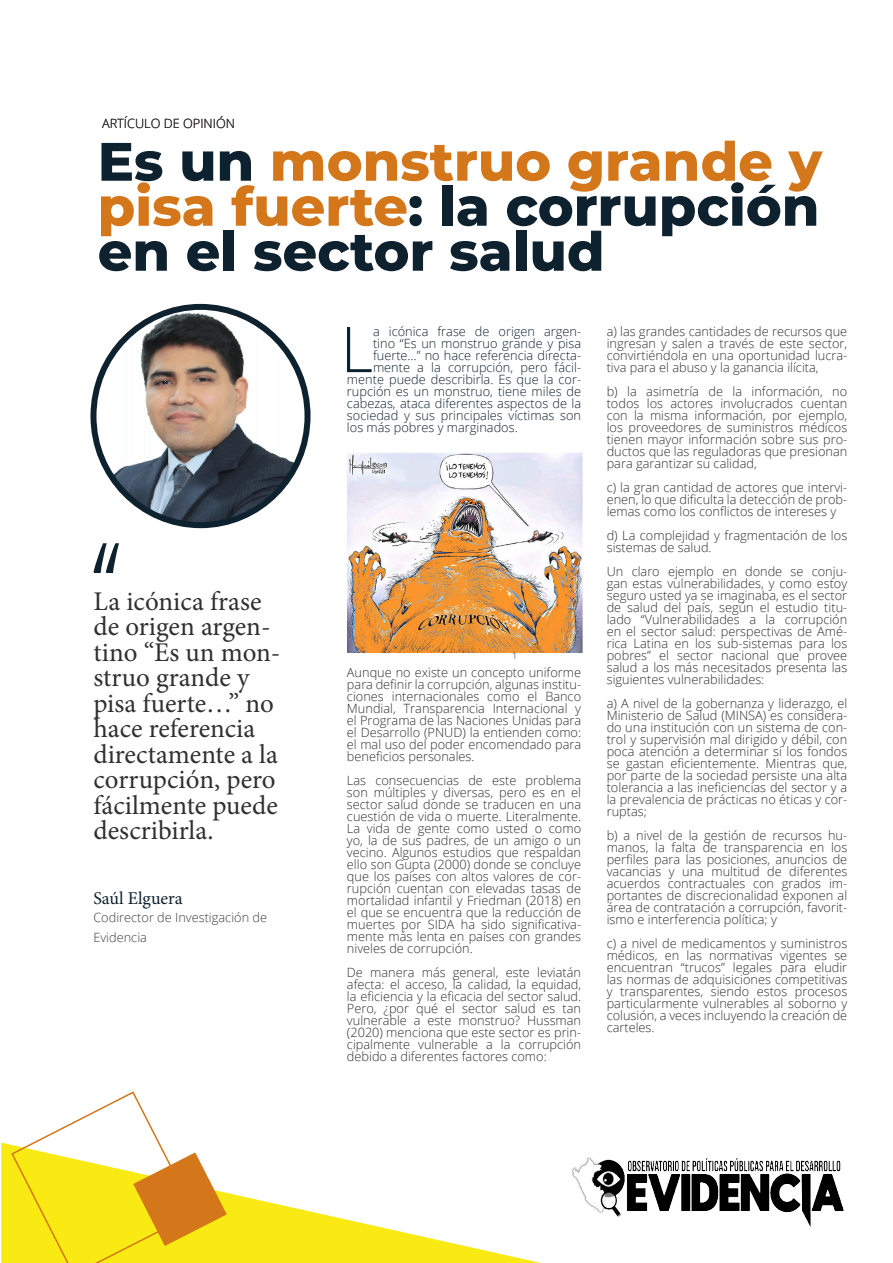
<style>
.page{position:relative;width:893px;height:1263px;background:#fff}
.page>*{position:absolute;margin:0;border:0;box-sizing:border-box;transform-origin:0 0}
.body_text{font:300 63.15px "Open Sans";color:#0e212f}
.body_text-2{font:800 54px/45px "Montserrat";color:#d4761a}
.body_text-3{font:800 54px "Montserrat";color:#0e212f}
.subtitle{font:27px/25.5px "Minion Pro";color:#312f30}
.bylines{font:18px "Minion Pro";color:#0e212f}
.title_1{font:300 12.75px/12px "Open Sans";color:#312f30;text-align:justify}
.body_text-4{font:300 12.75px "Open Sans";color:#0e212f}
.body_text-5{font:300 12.75px/19.5px "Open Sans";color:#3e3e3f}
.body_text-6{font:300 12.75px "Open Sans";color:#231f20}
.body_text-7{font:300 9px "Open Sans";color:#231f20}
.s1{color:#0e212f}
</style>
<div class="page">
<svg style="left:1px;top:1142px;width:540px;height:121px"></svg>
<svg style="left:10px;top:1091px;width:217px;height:172px"></svg>
<svg style="left:93px;top:543px;width:26px;height:30px"></svg>
<img style="left:97px;top:307px;width:207px;height:218px">
<div style="left:90px;top:304px;width:221px;height:224px;border:6px solid #0e212f;border-radius:50%"></div>
<img style="left:571px;top:1157px;width:273px;height:70px">
<img style="left:348px;top:453px;width:235px;height:199px">
<p class="body_text-6" style="left:102px;top:115px;width:134px">ARTÍCULO DE OPINIÓN</p>
<p class="body_text-2" style="left:98px;top:136px;width:726px"><span class="s1">Es un</span> monstruo grande y pisa fuerte<span class="s1">: la corrupción</span></p>
<p class="body_text-3" style="left:98px;top:212px;width:508px">en el sector salud</p>
<p class="subtitle" style="left:93px;top:588px;width:189px">La icónica frase de origen argen&shy;tino “Es un mon&shy;struo grande y pisa fuerte…” no hace referencia directamente a la corrupción, pero fácilmente puede describirla.</p>
<p class="bylines" style="left:93px;top:886px;width:91px">Saúl Elguera</p>
<p class="body_text-5" style="left:93px;top:907px;width:175px">Codirector de Investigación de<br>Evidencia</p>
<p class="body_text" style="left:341px;top:306px;width:34px">L</p>
<p class="body_text-4" style="left:373px;top:323px;width:210px">a icónica frase de origen argen-</p>
<p class="body_text-4" style="left:373px;top:335px;width:210px">tino “Es un monstruo grande y pisa</p>
<p class="body_text-4" style="left:373px;top:347px;width:210px">fuerte…” no hace referencia directa-</p>
<p class="body_text-4" style="left:373px;top:359px;width:210px">mente a la corrupción, pero fácil-</p>
<p class="body_text-4" style="left:347px;top:371px;width:236px">mente puede describirla. Es que la cor-</p>
<p class="body_text-4" style="left:347px;top:383px;width:236px">rupción es un monstruo, tiene miles de</p>
<p class="body_text-4" style="left:347px;top:395px;width:236px">cabezas, ataca diferentes aspectos de la</p>
<p class="body_text-4" style="left:347px;top:407px;width:236px">sociedad y sus principales víctimas son</p>
<p class="body_text-4" style="left:347px;top:419px;width:172px">los más pobres y marginados.</p>
<p class="body_text-7" style="left:512px;top:650px;width:7px">1</p>
<p class="title_1" style="left:347px;top:666px;width:236px">Aunque no existe un concepto uniforme para definir la corrupción, algunas institu&shy;ciones internacionales como el Banco Mundial, Transparencia Internacional y el Programa de las Naciones Unidas para el Desarrollo (PNUD) la entienden como: el mal uso del poder encomendado para beneficios personales.</p>
<p class="title_1" style="left:347px;top:774px;width:236px">Las consecuencias de este problema son múltiples y diversas, pero es en el sector salud donde se traducen en una cuestión de vida o muerte. Literalmente.<br>La vida de gente como usted o como yo, la de sus padres, de un amigo o un vecino. Algunos estudios que respaldan ello son Gupta (2000) donde se concluye que los países con altos valores de cor&shy;rupción cuentan con elevadas tasas de mortalidad infantil y Friedman (2018) en el que se encuentra que la reducción de muertes por SIDA ha sido significativa&shy;mente más lenta en países con grandes niveles de corrupción.</p>
<p class="title_1" style="left:347px;top:966px;width:236px">De manera más general, este leviatán afecta: el acceso, la calidad, la equidad, la eficiencia y la eficacia del sector salud.<br>Pero, ¿por qué el sector salud es tan vulnerable a este monstruo? Hussman (2020) menciona que este sector es prin&shy;cipalmente vulnerable a la corrupción debido a diferentes factores como:</p>
<p class="title_1" style="left:607px;top:325px;width:242px">a) las grandes cantidades de recursos que ingresan y salen a través de este sector, convirtiéndola en una oportunidad lucra&shy;tiva para el abuso y la ganancia ilícita,</p>
<p class="title_1" style="left:607px;top:385px;width:242px">b) la asimetría de la información, no todos los actores involucrados cuentan con la misma información, por ejemplo, los proveedores de suministros médicos tienen mayor información sobre sus pro&shy;ductos que las reguladoras que presionan para garantizar su calidad,</p>
<p class="title_1" style="left:607px;top:481px;width:242px">c) la gran cantidad de actores que intervi&shy;enen, lo que dificulta la detección de prob&shy;lemas como los conflictos de intereses y</p>
<p class="title_1" style="left:607px;top:529px;width:242px">d) La complejidad y fragmentación de los sistemas de salud.</p>
<p class="title_1" style="left:607px;top:565px;width:242px">Un claro ejemplo en donde se conju&shy;gan estas vulnerabilidades, y como estoy seguro usted ya se imaginaba, es el sector de salud del país, según el estudio titu&shy;lado “Vulnerabilidades a la corrupción en el sector salud: perspectivas de Amé&shy;rica Latina en los sub-sistemas para los pobres” el sector nacional que provee salud a los más necesitados presenta las siguientes vulnerabilidades:</p>
<p class="title_1" style="left:607px;top:697px;width:242px">a) A nivel de la gobernanza y liderazgo, el Ministerio de Salud (MINSA) es considera&shy;do una institución con un sistema de con&shy;trol y supervisión mal dirigido y débil, con poca atención a determinar si los fondos se gastan eficientemente. Mientras que, por parte de la sociedad persiste una alta tolerancia a las ineficiencias del sector y a la prevalencia de prácticas no éticas y cor&shy;ruptas;</p>
<p class="title_1" style="left:607px;top:829px;width:242px">b) a nivel de la gestión de recursos hu&shy;manos, la falta de transparencia en los perfiles para las posiciones, anuncios de vacancias y una multitud de diferentes acuerdos contractuales con grados im&shy;portantes de discrecionalidad exponen al área de contratación a corrupción, favorit&shy;ismo e interferencia política; y</p>
<p class="title_1" style="left:607px;top:937px;width:242px">c) a nivel de medicamentos y suministros médicos, en las normativas vigentes se encuentran “trucos” legales para eludir las normas de adquisiciones competitivas y transparentes, siendo estos procesos particularmente vulnerables al soborno y colusión, a veces incluyendo la creación de carteles.</p>
</div>
